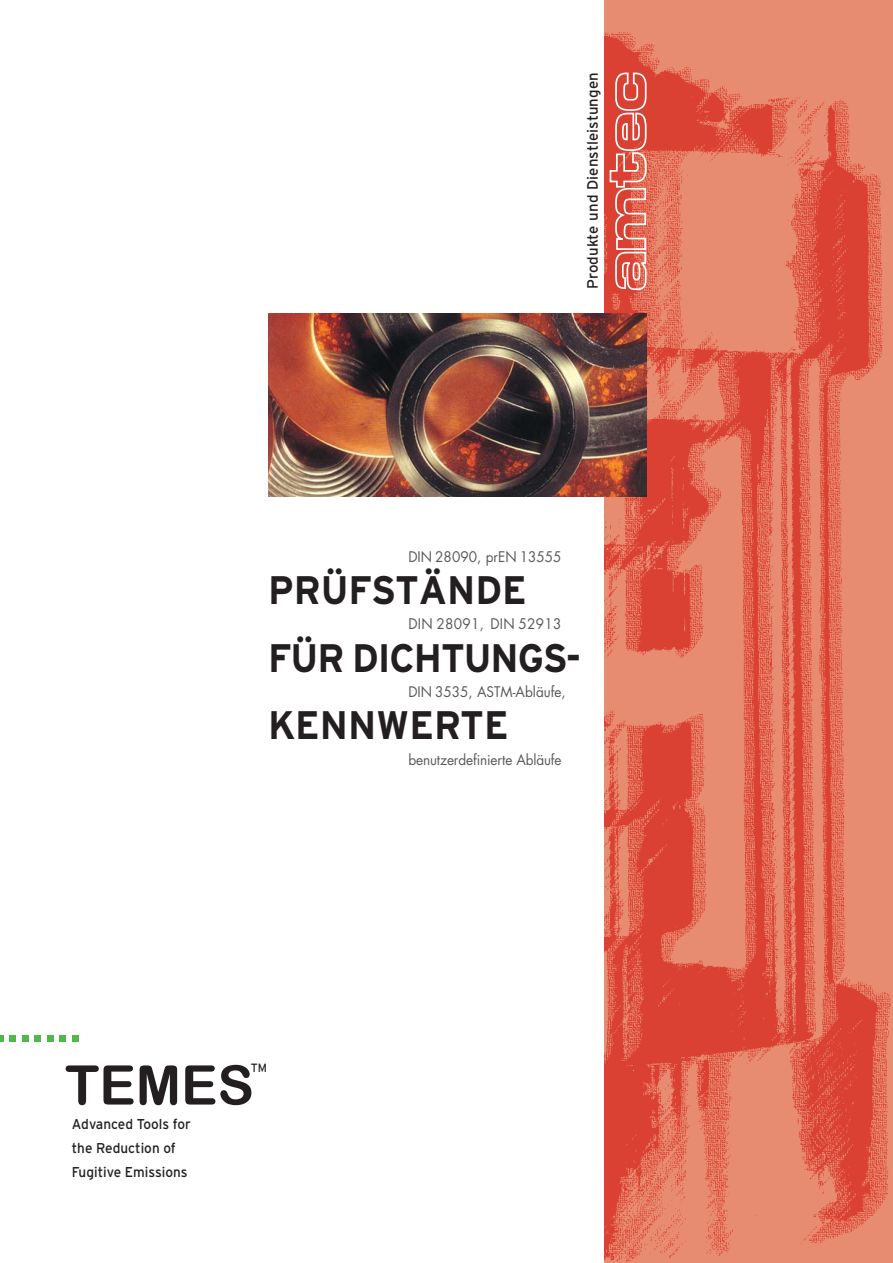
<style>
.page{position:relative;width:893px;height:1263px;background:#fff}
.page>*{position:absolute;margin:0;border:0;box-sizing:border-box;transform-origin:0 0}
.t1{font:700 39.75px/67.8px "Interstate";color:#231f20;scale:.95 1}
.t2{font:15px "Interstate";letter-spacing:.005em;color:#231f20}
.t3{font:14.25px "Futura";color:#58595b;scale:.95 1}
.t4{font:14.25px/24px "Interstate";color:#231f20;scale:.95 1}
.t5{font:14.25px "Futura";letter-spacing:.025em;color:#58595b;scale:.95 1}
.t6{font:12px "Interstate";color:#231f20;scale:.95 1}
</style>
<div class="page">
<img style="left:604px;top:0;width:286px;height:1263px">
<svg style="left:608px;top:72px;width:39px;height:219px;background:#e36f62"></svg>
<img style="left:268px;top:313px;width:378px;height:183px">
<svg style="left:0;top:1035px;width:3px;height:7px"></svg>
<div style="left:9px;top:1035px;width:7px;height:7px;background:#50b848"></div>
<div style="left:22px;top:1035px;width:6px;height:7px;background:#50b848"></div>
<div style="left:34px;top:1035px;width:7px;height:7px;background:#50b848"></div>
<div style="left:47px;top:1035px;width:6px;height:7px;background:#50b848"></div>
<div style="left:60px;top:1035px;width:6px;height:7px;background:#50b848"></div>
<div style="left:72px;top:1035px;width:6px;height:7px;background:#50b848"></div>
<svg style="left:66px;top:1065px;width:68px;height:40px"></svg>
<svg style="left:140px;top:1065px;width:37px;height:40px"></svg>
<svg style="left:185px;top:1065px;width:66px;height:40px"></svg>
<p class="t2" style="left:587px;top:289px;width:218px;rotate:-90deg">Produkte und Dienstleistungen</p>
<p class="t3" style="left:408px;top:550px;width:163px">DIN 28090, prEN 13555</p>
<h1 class="t1" style="left:268px;top:559px;width:331px">PRÜFSTÄNDE<br>FÜR DICHTUNGS-<br>KENNWERTE</h1>
<p class="t5" style="left:408px;top:618px;width:163px">DIN 28091, DIN 52913</p>
<p class="t3" style="left:408px;top:685px;width:167px">DIN 3535, ASTM-Abläufe,</p>
<p class="t3" style="left:408px;top:753px;width:163px">benutzerdefinierte Abläufe</p>
<p class="t4" style="left:72px;top:1114px;width:127px">Advanced Tools for the Reduction of<br>Fugitive Emissions</p>
<p class="t6" style="left:251px;top:1063px;width:18px">TM</p>
</div>
